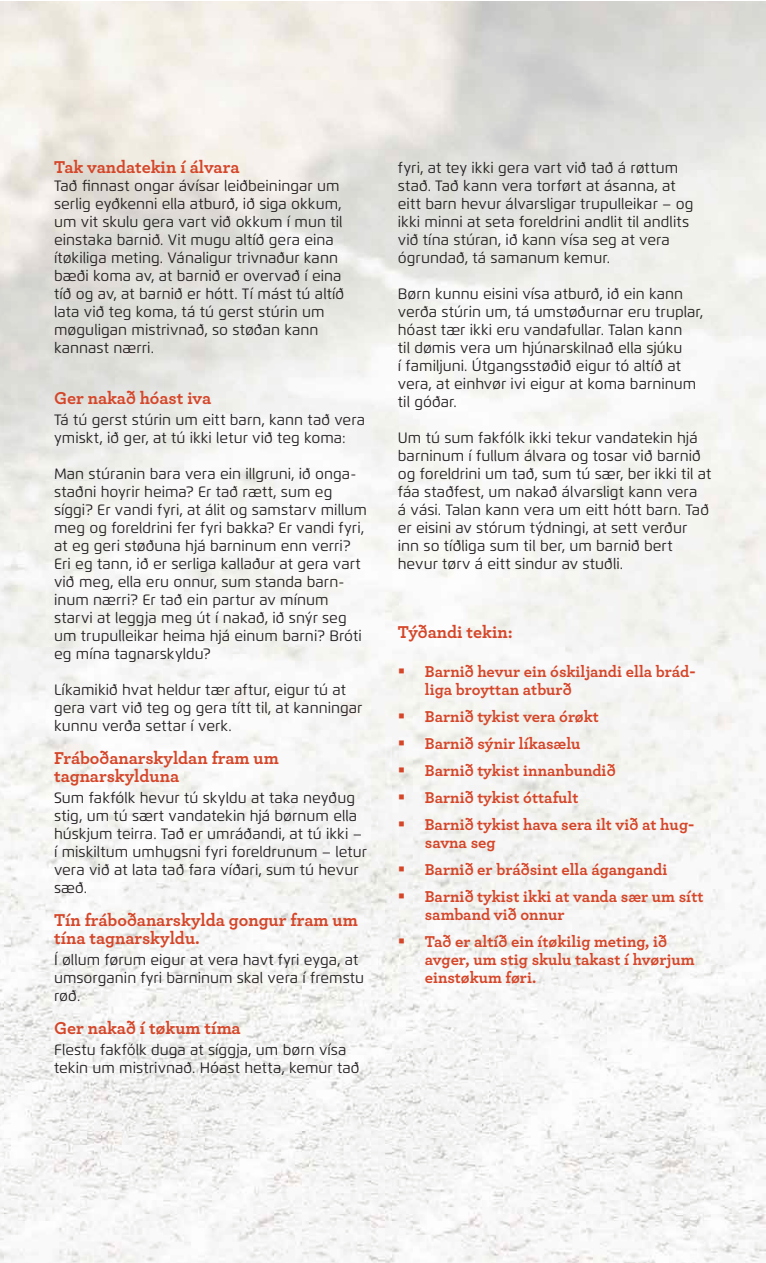
<style>
.page{position:relative;width:766px;height:1263px;background:#fff}
.page>*{position:absolute;margin:0;border:0;box-sizing:border-box;transform-origin:0 0}
.t1{font:700 18px/18px "Archer";color:#d54629}
.t2{font:700 16.5px/27px "Archer";color:#d54629}
.t3{font:15px/18px "Flexo";color:#231f20}
</style>
<div class="page">
<img style="left:0;top:1px;width:765px;height:1262px">
<svg style="left:399px;top:669px;width:5px;height:5px"></svg>
<svg style="left:399px;top:714px;width:5px;height:5px"></svg>
<svg style="left:399px;top:741px;width:5px;height:5px"></svg>
<svg style="left:399px;top:768px;width:5px;height:5px"></svg>
<svg style="left:399px;top:795px;width:5px;height:5px"></svg>
<svg style="left:399px;top:822px;width:5px;height:5px"></svg>
<svg style="left:399px;top:867px;width:5px;height:5px"></svg>
<svg style="left:399px;top:894px;width:5px;height:5px"></svg>
<svg style="left:399px;top:939px;width:5px;height:5px"></svg>
<p class="t1" style="left:54px;top:157px;width:187px">Tak vandatekin í álvara</p>
<p class="t3" style="left:54px;top:177px;width:292px">Tað finnast ongar ávísar leiðbeiningar um serlig eyðkenni ella atburð, ið siga okkum, um vit skulu gera vart við okkum í mun til einstaka barnið. Vit mugu altíð gera eina ítøkiliga meting. Vánaligur trivnaður kann bæði koma av, at barnið er overvað í eina tíð og av, at barnið er hótt. Tí mást tú altíð lata við teg koma, tá tú gerst stúrin um møguligan mistrivnað, so støðan kann kannast nærri.</p>
<p class="t1" style="left:54px;top:388px;width:159px">Ger nakað hóast iva</p>
<p class="t3" style="left:54px;top:411px;width:312px">Tá tú gerst stúrin um eitt barn, kann tað vera ymiskt, ið ger, at tú ikki letur við teg koma:</p>
<p class="t3" style="left:54px;top:465px;width:314px">Man stúranin bara vera ein illgruni, ið onga&shy;staðni hoyrir heima? Er tað rætt, sum eg síggi? Er vandi fyri, at álit og samstarv millum meg og foreldrini fer fyri bakka? Er vandi fyri, at eg geri støðuna hjá barninum enn verri?<br>Eri eg tann, ið er serliga kallaður at gera vart við meg, ella eru onnur, sum standa barn&shy;inum nærri? Er tað ein partur av mínum starvi at leggja meg út í nakað, ið snýr seg um trupulleikar heima hjá einum barni? Bróti eg mína tagnarskyldu?</p>
<p class="t3" style="left:54px;top:681px;width:310px">Líkamikið hvat heldur tær aftur, eigur tú at gera vart við teg og gera títt til, at kanningar kunnu verða settar í verk.</p>
<p class="t1" style="left:54px;top:748px;width:226px">Fráboðanarskyldan fram um tagnarskylduna</p>
<p class="t3" style="left:54px;top:789px;width:314px">Sum fakfólk hevur tú skyldu at taka neyðug stig, um tú sært vandatekin hjá børnum ella húskjum teirra. Tað er umráðandi, at tú ikki – í miskiltum umhugsni fyri foreldrunum – letur vera við at lata tað fara víðari, sum tú hevur sæð.</p>
<p class="t1" style="left:54px;top:910px;width:305px">Tín fráboðanarskylda gongur fram um tína tagnarskyldu.</p>
<p class="t3" style="left:54px;top:951px;width:311px">Í øllum førum eigur at vera havt fyri eyga, at umsorganin fyri barninum skal vera í fremstu røð.</p>
<p class="t1" style="left:54px;top:1018px;width:188px">Ger nakað í tøkum tíma</p>
<p class="t3" style="left:54px;top:1041px;width:307px">Flestu fakfólk duga at síggja, um børn vísa tekin um mistrivnað. Hóast hetta, kemur tað</p>
<p class="t3" style="left:398px;top:159px;width:297px">fyri, at tey ikki gera vart við tað á røttum stað. Tað kann vera torført at ásanna, at eitt barn hevur álvarsligar trupulleikar – og ikki minni at seta foreldrini andlit til andlits við tína stúran, ið kann vísa seg at vera ógrundað, tá samanum kemur.</p>
<p class="t3" style="left:398px;top:285px;width:307px">Børn kunnu eisini vísa atburð, ið ein kann verða stúrin um, tá umstøðurnar eru truplar, hóast tær ikki eru vandafullar. Talan kann<br>til dømis vera um hjúnarskilnað ella sjúku<br>í familjuni. Útgangsstøðið eigur tó altíð at vera, at einhvør ivi eigur at koma barninum til góðar.</p>
<p class="t3" style="left:398px;top:429px;width:315px">Um tú sum fakfólk ikki tekur vandatekin hjá barninum í fullum álvara og tosar við barnið og foreldrini um tað, sum tú sær, ber ikki til at fáa staðfest, um nakað álvarsligt kann vera<br>á vási. Talan kann vera um eitt hótt barn. Tað er eisini av stórum týdningi, at sett verður inn so tíðliga sum til ber, um barnið bert hevur tørv á eitt sindur av stuðli.</p>
<p class="t1" style="left:398px;top:622px;width:116px">Týðandi tekin:</p>
<p class="t2" style="left:425px;top:662px;width:272px;line-height:18px">Barnið hevur ein óskiljandi ella brád&shy;liga broyttan atburð</p>
<p class="t2" style="left:424px;top:702px;width:271px">Barnið tykist vera órøkt<br>Barnið sýnir líkasælu<br>Barnið tykist innanbundið<br>Barnið tykist óttafult<br>Barnið tykist hava sera ilt við at hug-</p>
<p class="t2" style="left:424px;top:828px;width:280px">savna seg<br>Barnið er bráðsint ella ágangandi<br>Barnið tykist ikki at vanda sær um sítt</p>
<p class="t2" style="left:424px;top:900px;width:244px">samband við onnur<br>Tað er altíð ein ítøkilig meting, ið</p>
<p class="t2" style="left:424px;top:949px;width:271px;line-height:18px">avger, um stig skulu takast í hvørjum einstøkum føri.</p>
</div>
